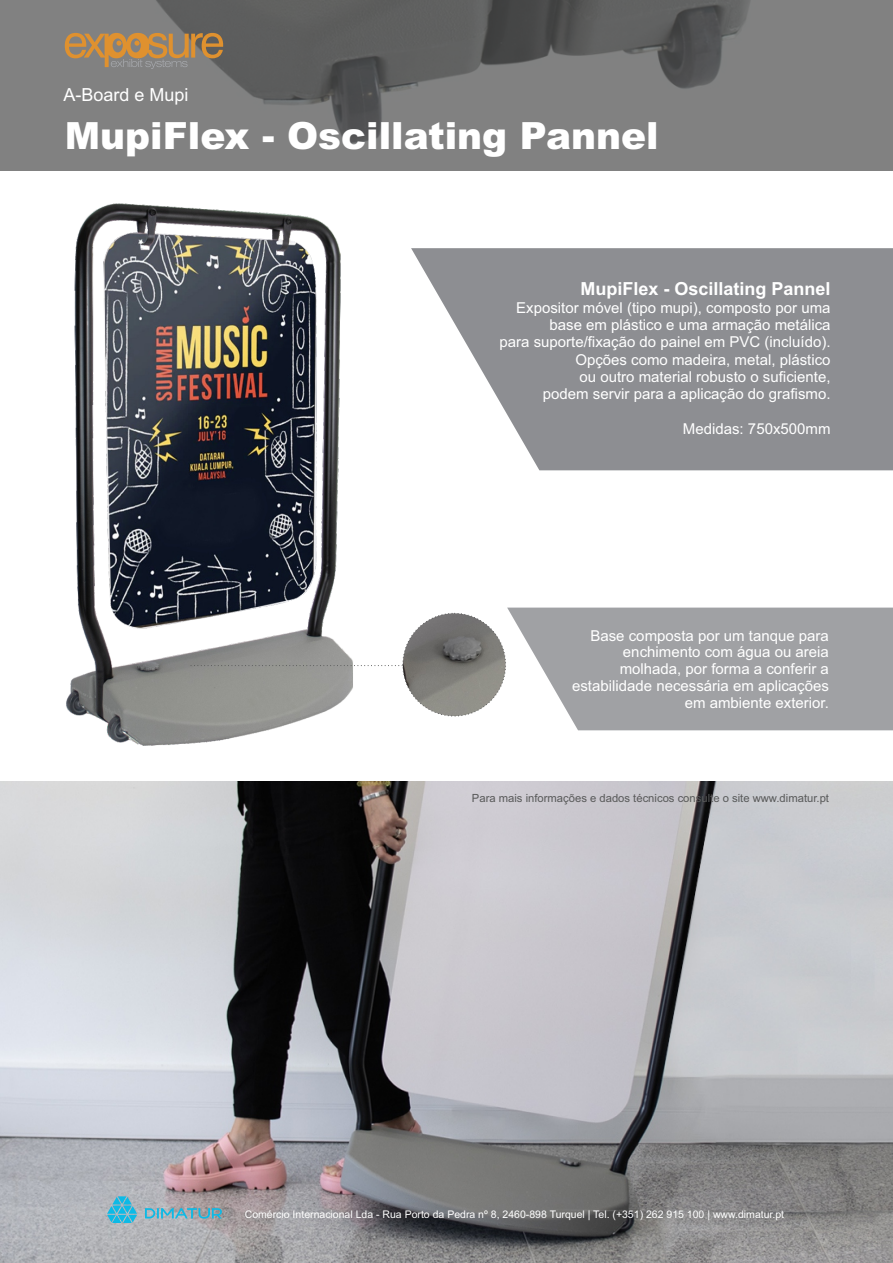
<style>
.page{position:relative;width:893px;height:1263px;background:#fff}
.page>*{position:absolute;margin:0;border:0;box-sizing:border-box;transform-origin:0 0}
.t1{font:900 37.5px "Arial";color:#fff}
.t2{font:700 18px "Arial";color:#fff}
.t3{font:18px "Arial";color:#fff}
.t4{font:15px/17.2px "Arial";color:#fff;text-align:right}
.t5{font:11.25px "Arial";color:#585959}
.t6{font:10.5px "Arial";color:#fff}
</style>
<div class="page">
<img style="left:0;top:782px;width:893px;height:481px">
<svg style="left:145px;top:1208px;width:77px;height:10px"></svg>
<svg style="left:107px;top:1196px;width:30px;height:27px"></svg>
<img style="left:66px;top:203px;width:287px;height:543px">
<svg style="left:507px;top:608px;width:386px;height:122px;background:#a8a9ac"></svg>
<svg style="left:411px;top:248px;width:482px;height:222px;background:#9c9da0"></svg>
<img style="left:403px;top:613px;width:103px;height:103px;border-radius:50%">
<svg style="left:191px;top:665px;width:213px;height:1px"></svg>
<div style="left:0;top:0;width:893px;height:170px;background:#585959;opacity:.7"></div>
<svg style="left:65px;top:33px;width:158px;height:36px;background:#a3855f"></svg>
<p class="t3" style="left:63px;top:88px;width:127px">A-Board e Mupi</p>
<h1 class="t1" style="left:65px;top:122px;width:595px">MupiFlex - Oscillating Pannel</h1>
<p class="t2" style="left:580px;top:282px;width:252px">MupiFlex - Oscillating Pannel</p>
<p class="t4" style="left:499px;top:300px;width:332px">Expositor móvel (tipo mupi), composto por uma base em plástico e uma armação metálica<br>para suporte/fixação do painel em PVC (incluído).<br>Opções como madeira, metal, plástico<br>ou outro material robusto o suficiente,<br>podem servir para a aplicação do grafismo.</p>
<p class="t4" style="left:683px;top:421px;width:149px">Medidas: 750x500mm</p>
<p class="t4" style="left:572px;top:628px;width:258px;line-height:16.8px">Base composta por um tanque para enchimento com água ou areia molhada, por forma a conferir a estabilidade necessária em aplicações em ambiente exterior.</p>
<p class="t5" style="left:472px;top:794px;width:359px">Para mais informações e dados técnicos consulte o site www.dimatur.pt</p>
<p class="t6" style="left:245px;top:1210px;width:541px">Comércio Internacional Lda - Rua Porto da Pedra nº 8, 2460-898 Turquel | Tel. (+351) 262 915 100 | www.dimatur.pt</p>
</div>
